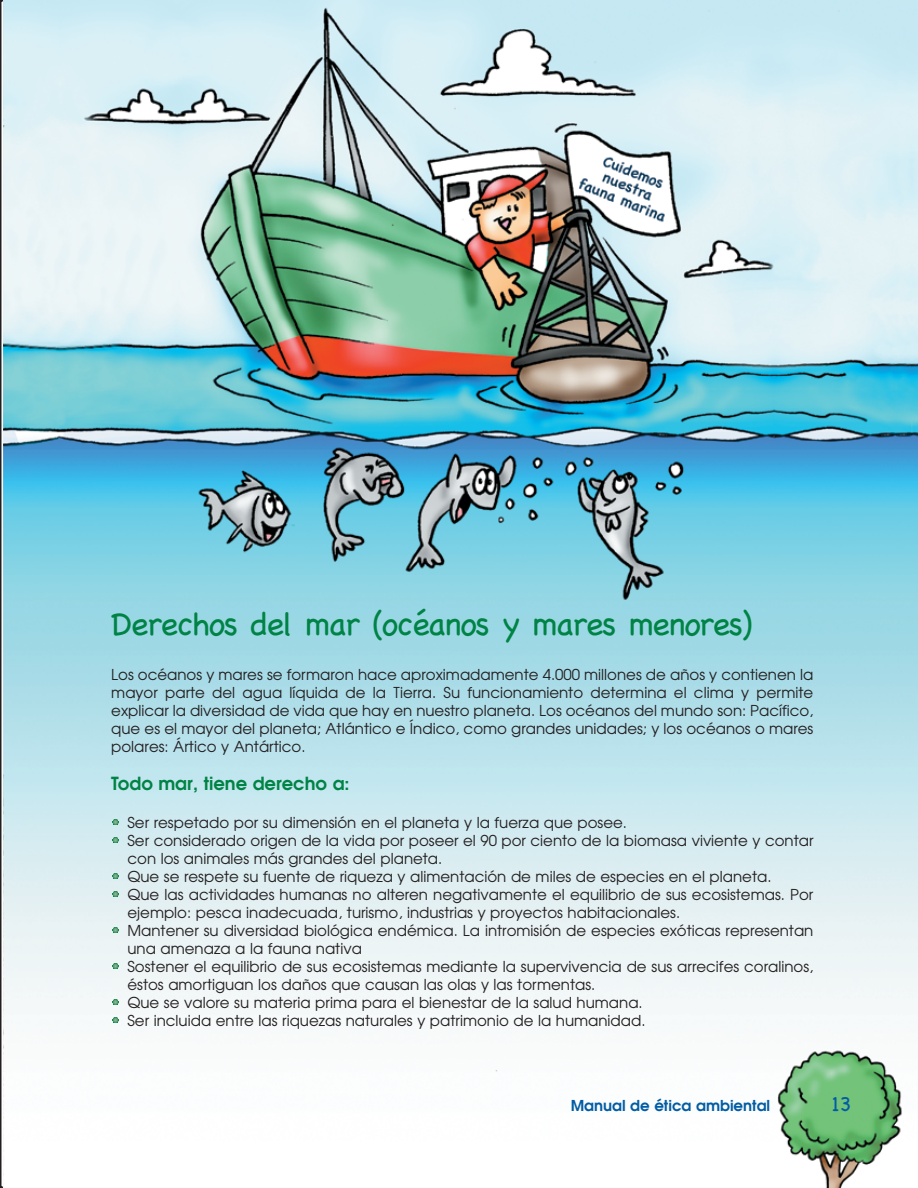
<style>
.page{position:relative;width:918px;height:1188px;background:#fff}
.page>*{position:absolute;margin:0;border:0;box-sizing:border-box;transform-origin:0 0}
.t1{font:33px "Chalkboard";letter-spacing:-.035em;color:#008345}
.t2{font:21px "Chalkboard";color:#015ca3}
.t3{font:600 18px "Avant Garde";color:#008345}
.t4{font:15px/18px "Avant Garde";color:#231f20;text-align:justify}
.t5{font:600 15px "Avant Garde";color:#015ca3}
</style>
<div class="page">
<img style="left:3px;top:0;width:915px;height:1188px">
<svg style="left:113px;top:1017px;width:5px;height:6px"></svg>
<svg style="left:113px;top:999px;width:5px;height:6px"></svg>
<svg style="left:113px;top:963px;width:5px;height:6px"></svg>
<svg style="left:113px;top:927px;width:5px;height:6px"></svg>
<svg style="left:113px;top:891px;width:5px;height:6px"></svg>
<svg style="left:113px;top:873px;width:5px;height:6px"></svg>
<svg style="left:113px;top:837px;width:5px;height:6px"></svg>
<svg style="left:113px;top:819px;width:5px;height:6px"></svg>
<h1 class="t1" style="left:111px;top:602px;width:643px">Derechos del mar (océanos y mares menores)</h1>
<p class="t4" style="left:111px;top:665px;width:704px">Los océanos y mares se formaron hace aproximadamente 4.000 millones de años y contienen la mayor parte del agua líquida de la Tierra. Su funcionamiento determina el clima y permite explicar la diversidad de vida que hay en nuestro planeta. Los océanos del mundo son: Pacífico, que es el mayor del planeta; Atlántico e Índico, como grandes unidades; y los océanos o mares polares: Ártico y Antártico.</p>
<p class="t3" style="left:111px;top:772px;width:240px">Todo mar, tiene derecho a:</p>
<p class="t4" style="left:127px;top:813px;width:688px;text-align:left">Ser respetado por su dimensión en el planeta y la fuerza que posee.<br>Ser considerado origen de la vida por poseer el 90 por ciento de la biomasa viviente y contar con los animales más grandes del planeta.<br>Que se respete su fuente de riqueza y alimentación de miles de especies en el planeta.<br>Que las actividades humanas no alteren negativamente el equilibrio de sus ecosistemas. Por ejemplo: pesca inadecuada, turismo, industrias y proyectos habitacionales.<br>Mantener su diversidad biológica endémica. La intromisión de especies exóticas representan una amenaza a la fauna nativa<br>Sostener el equilibrio de sus ecosistemas mediante la supervivencia de sus arrecifes coralinos, éstos amortiguan los daños que causan las olas y las tormentas.<br>Que se valore su materia prima para el bienestar de la salud humana.<br>Ser incluida entre las riquezas naturales y patrimonio de la humanidad.</p>
<p class="t5" style="left:571px;top:1095px;width:201px">Manual de ética ambiental</p>
<h2 class="t2" style="left:832px;top:1091px;width:21px">13</h2>
</div>
